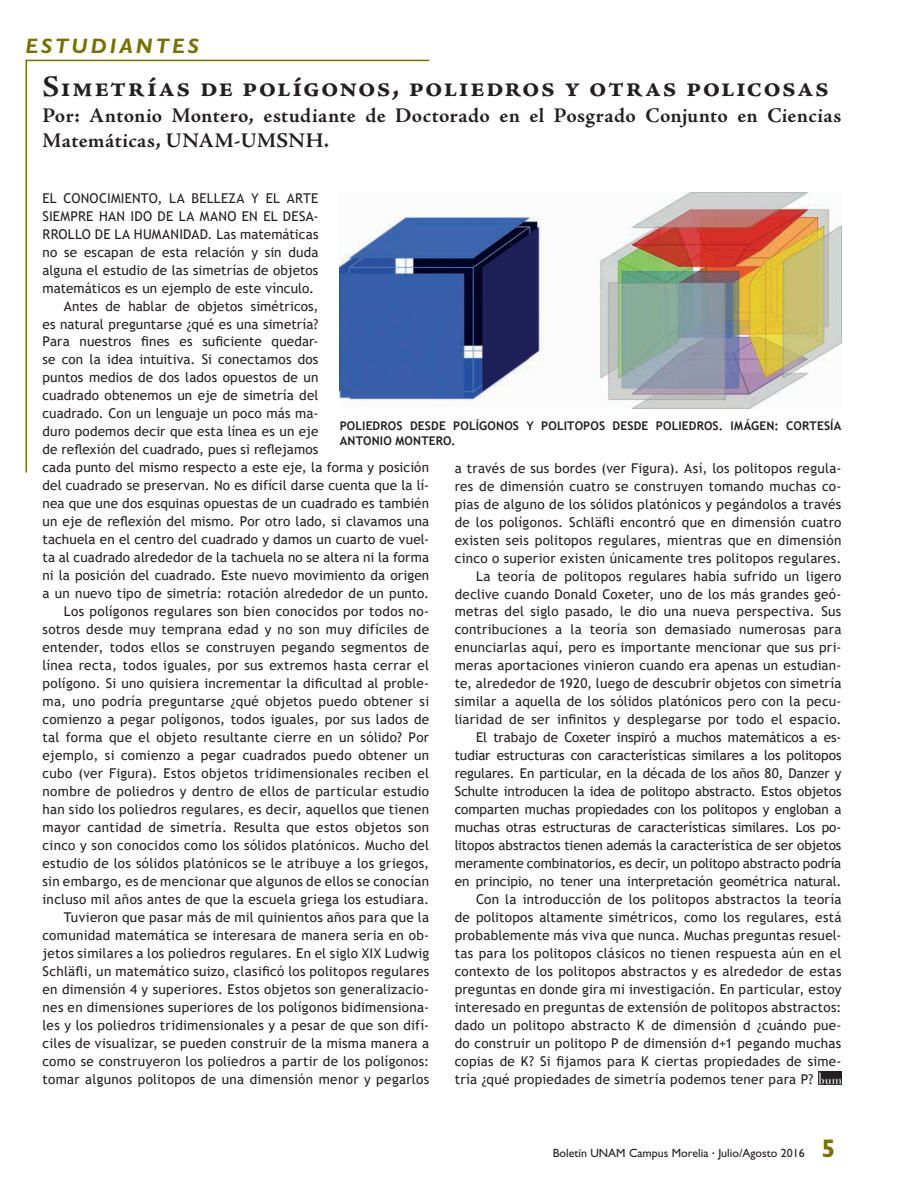
<style>
.page{position:relative;width:918px;height:1188px;background:#fff}
.page>*{position:absolute;margin:0;border:0;box-sizing:border-box;transform-origin:0 0}
.t1{font:700 30px "Adobe Jenson Pro";letter-spacing:.035em;color:#231f20}
.t2{font:700 21px/25.2px "Adobe Jenson Pro";letter-spacing:.015em;color:#231f20}
.t3{font:italic 700 21px "Gill Sans Std";letter-spacing:.145em;color:#787000}
.t4{font:13.5px "Trebuchet MS";letter-spacing:.015em;color:#231f20}
.t5{font:13.5px "Trebuchet MS";letter-spacing:-.005em;color:#231f20}
.t6{font:700 12px/14.4px "Trebuchet MS";letter-spacing:.015em;color:#231f20}
.t7{font:12px "Gill Sans Std";color:#231f20}
.s1{font-weight:700;font-size:25.5px;color:#787000}
</style>
<div class="page">
<img style="left:818px;top:1072px;width:23px;height:13px">
<svg style="left:25px;top:59px;width:405px;height:414px"></svg>
<img style="left:340px;top:192px;width:501px;height:216px">
<h2 class="t3" style="left:26px;top:34px;width:175px">ESTUDIANTES</h2>
<h1 class="t1" style="left:43px;top:70px;width:788px">Simetrías de polígonos, poliedros y otras policosas</h1>
<h2 class="t2" style="left:43px;top:103px;width:800px">Por: Antonio Montero, estudiante de Doctorado en el Posgrado Conjunto en Ciencias<br>Matemáticas, UNAM-UMSNH.</h2>
<p class="t4" style="left:43px;top:189px;width:277px">EL CONOCIMIENTO, LA BELLEZA Y EL ARTE</p>
<p class="t4" style="left:43px;top:207px;width:277px">SIEMPRE HAN IDO DE LA MANO EN EL DESA-</p>
<p class="t4" style="left:43px;top:225px;width:277px">RROLLO DE LA HUMANIDAD. Las matemáticas</p>
<p class="t4" style="left:43px;top:243px;width:277px">no se escapan de esta relación y sin duda</p>
<p class="t4" style="left:43px;top:261px;width:277px">alguna el estudio de las simetrías de objetos</p>
<p class="t4" style="left:43px;top:279px;width:273px">matemáticos es un ejemplo de este vínculo.</p>
<p class="t4" style="left:64px;top:297px;width:256px">Antes de hablar de objetos simétricos,</p>
<p class="t4" style="left:43px;top:315px;width:277px">es natural preguntarse ¿qué es una simetría?</p>
<p class="t4" style="left:43px;top:333px;width:277px">Para nuestros fines es suficiente quedar-</p>
<p class="t4" style="left:43px;top:351px;width:277px">se con la idea intuitiva. Si conectamos dos</p>
<p class="t4" style="left:43px;top:369px;width:277px">puntos medios de dos lados opuestos de un</p>
<p class="t4" style="left:43px;top:387px;width:277px">cuadrado obtenemos un eje de simetría del</p>
<p class="t4" style="left:43px;top:405px;width:277px">cuadrado. Con un lenguaje un poco más ma-</p>
<p class="t4" style="left:43px;top:423px;width:277px">duro podemos decir que esta línea es un eje</p>
<p class="t4" style="left:43px;top:441px;width:277px">de reflexión del cuadrado, pues si reflejamos</p>
<p class="t4" style="left:43px;top:459px;width:388px">cada punto del mismo respecto a este eje, la forma y posición</p>
<p class="t4" style="left:43px;top:477px;width:388px">del cuadrado se preservan. No es difícil darse cuenta que la lí-</p>
<p class="t4" style="left:43px;top:495px;width:388px">nea que une dos esquinas opuestas de un cuadrado es también</p>
<p class="t4" style="left:43px;top:513px;width:388px">un eje de reflexión del mismo. Por otro lado, si clavamos una</p>
<p class="t4" style="left:43px;top:531px;width:388px">tachuela en el centro del cuadrado y damos un cuarto de vuel-</p>
<p class="t4" style="left:43px;top:549px;width:388px">ta al cuadrado alrededor de la tachuela no se altera ni la forma</p>
<p class="t4" style="left:43px;top:567px;width:388px">ni la posición del cuadrado. Este nuevo movimiento da origen</p>
<p class="t4" style="left:43px;top:585px;width:388px">a un nuevo tipo de simetría: rotación alrededor de un punto.</p>
<p class="t4" style="left:64px;top:603px;width:367px">Los polígonos regulares son bien conocidos por todos no-</p>
<p class="t4" style="left:43px;top:621px;width:388px">sotros desde muy temprana edad y no son muy difíciles de</p>
<p class="t4" style="left:43px;top:639px;width:388px">entender, todos ellos se construyen pegando segmentos de</p>
<p class="t4" style="left:43px;top:657px;width:388px">línea recta, todos iguales, por sus extremos hasta cerrar el</p>
<p class="t4" style="left:43px;top:675px;width:388px">polígono. Si uno quisiera incrementar la dificultad al proble-</p>
<p class="t4" style="left:43px;top:693px;width:388px">ma, uno podría preguntarse ¿qué objetos puedo obtener si</p>
<p class="t4" style="left:43px;top:711px;width:388px">comienzo a pegar polígonos, todos iguales, por sus lados de</p>
<p class="t4" style="left:43px;top:729px;width:388px">tal forma que el objeto resultante cierre en un sólido? Por</p>
<p class="t4" style="left:43px;top:747px;width:388px">ejemplo, si comienzo a pegar cuadrados puedo obtener un</p>
<p class="t4" style="left:43px;top:765px;width:388px">cubo (ver Figura). Estos objetos tridimensionales reciben el</p>
<p class="t4" style="left:43px;top:783px;width:388px">nombre de poliedros y dentro de ellos de particular estudio</p>
<p class="t4" style="left:43px;top:801px;width:388px">han sido los poliedros regulares, es decir, aquellos que tienen</p>
<p class="t4" style="left:43px;top:819px;width:388px">mayor cantidad de simetría. Resulta que estos objetos son</p>
<p class="t4" style="left:43px;top:837px;width:388px">cinco y son conocidos como los sólidos platónicos. Mucho del</p>
<p class="t4" style="left:43px;top:855px;width:388px">estudio de los sólidos platónicos se le atribuye a los griegos,</p>
<p class="t4" style="left:43px;top:873px;width:388px">sin embargo, es de mencionar que algunos de ellos se conocían</p>
<p class="t4" style="left:43px;top:891px;width:388px">incluso mil años antes de que la escuela griega los estudiara.</p>
<p class="t4" style="left:64px;top:909px;width:367px">Tuvieron que pasar más de mil quinientos años para que la</p>
<p class="t4" style="left:43px;top:927px;width:388px">comunidad matemática se interesara de manera seria en ob-</p>
<p class="t4" style="left:43px;top:945px;width:388px">jetos similares a los poliedros regulares. En el siglo XIX Ludwig</p>
<p class="t4" style="left:43px;top:963px;width:388px">Schläfli, un matemático suizo, clasificó los politopos regulares</p>
<p class="t4" style="left:43px;top:981px;width:388px">en dimensión 4 y superiores. Estos objetos son generalizacio-</p>
<p class="t4" style="left:43px;top:999px;width:388px">nes en dimensiones superiores de los polígonos bidimensiona-</p>
<p class="t4" style="left:43px;top:1017px;width:388px">les y los poliedros tridimensionales y a pesar de que son difí-</p>
<p class="t4" style="left:43px;top:1035px;width:388px">ciles de visualizar, se pueden construir de la misma manera a</p>
<p class="t4" style="left:43px;top:1053px;width:388px">como se construyeron los poliedros a partir de los polígonos:</p>
<p class="t4" style="left:43px;top:1071px;width:388px">tomar algunos politopos de una dimensión menor y pegarlos</p>
<p class="t6" style="left:340px;top:419px;width:503px">POLIEDROS DESDE POLÍGONOS Y POLITOPOS DESDE POLIEDROS. IMÁGEN: CORTESÍA<br>ANTONIO MONTERO.</p>
<p class="t4" style="left:455px;top:459px;width:388px">a través de sus bordes (ver Figura). Así, los politopos regula-</p>
<p class="t4" style="left:455px;top:477px;width:388px">res de dimensión cuatro se construyen tomando muchas co-</p>
<p class="t4" style="left:455px;top:495px;width:388px">pias de alguno de los sólidos platónicos y pegándolos a través</p>
<p class="t4" style="left:455px;top:513px;width:388px">de los polígonos. Schläfli encontró que en dimensión cuatro</p>
<p class="t4" style="left:455px;top:531px;width:388px">existen seis politopos regulares, mientras que en dimensión</p>
<p class="t4" style="left:455px;top:549px;width:388px">cinco o superior existen únicamente tres politopos regulares.</p>
<p class="t4" style="left:476px;top:567px;width:367px">La teoría de politopos regulares había sufrido un ligero</p>
<p class="t4" style="left:455px;top:585px;width:388px">declive cuando Donald Coxeter, uno de los más grandes geó-</p>
<p class="t4" style="left:455px;top:603px;width:388px">metras del siglo pasado, le dio una nueva perspectiva. Sus</p>
<p class="t4" style="left:455px;top:621px;width:388px">contribuciones a la teoría son demasiado numerosas para</p>
<p class="t4" style="left:455px;top:639px;width:388px">enunciarlas aquí, pero es importante mencionar que sus pri-</p>
<p class="t4" style="left:455px;top:657px;width:388px">meras aportaciones vinieron cuando era apenas un estudian-</p>
<p class="t4" style="left:455px;top:675px;width:388px">te, alrededor de 1920, luego de descubrir objetos con simetría</p>
<p class="t4" style="left:455px;top:693px;width:388px">similar a aquella de los sólidos platónicos pero con la pecu-</p>
<p class="t4" style="left:455px;top:711px;width:388px">liaridad de ser infinitos y desplegarse por todo el espacio.</p>
<p class="t5" style="left:476px;top:729px;width:367px">El trabajo de Coxeter inspiró a muchos matemáticos a es-</p>
<p class="t5" style="left:455px;top:747px;width:388px">tudiar estructuras con características similares a los politopos</p>
<p class="t5" style="left:455px;top:765px;width:388px">regulares. En particular, en la década de los años 80, Danzer y</p>
<p class="t5" style="left:455px;top:783px;width:388px">Schulte introducen la idea de politopo abstracto. Estos objetos</p>
<p class="t5" style="left:455px;top:801px;width:388px">comparten muchas propiedades con los politopos y engloban a</p>
<p class="t5" style="left:455px;top:819px;width:388px">muchas otras estructuras de características similares. Los po-</p>
<p class="t5" style="left:455px;top:837px;width:388px">litopos abstractos tienen además la característica de ser objetos</p>
<p class="t5" style="left:455px;top:855px;width:388px">meramente combinatorios, es decir, un politopo abstracto podría</p>
<p class="t5" style="left:455px;top:873px;width:388px">en principio, no tener una interpretación geométrica natural.</p>
<p class="t4" style="left:476px;top:891px;width:367px">Con la introducción de los politopos abstractos la teoría</p>
<p class="t4" style="left:455px;top:909px;width:388px">de politopos altamente simétricos, como los regulares, está</p>
<p class="t4" style="left:455px;top:927px;width:388px">probablemente más viva que nunca. Muchas preguntas resuel-</p>
<p class="t4" style="left:455px;top:945px;width:388px">tas para los politopos clásicos no tienen respuesta aún en el</p>
<p class="t4" style="left:455px;top:963px;width:388px">contexto de los politopos abstractos y es alrededor de estas</p>
<p class="t4" style="left:455px;top:981px;width:388px">preguntas en donde gira mi investigación. En particular, estoy</p>
<p class="t4" style="left:455px;top:999px;width:388px">interesado en preguntas de extensión de politopos abstractos:</p>
<p class="t4" style="left:455px;top:1017px;width:388px">dado un politopo abstracto K de dimensión d ¿cuándo pue-</p>
<p class="t4" style="left:455px;top:1035px;width:388px">do construir un politopo P de dimensión d+1 pegando muchas</p>
<p class="t4" style="left:455px;top:1053px;width:388px">copias de K? Si fijamos para K ciertas propiedades de sime-</p>
<p class="t4" style="left:455px;top:1071px;width:360px">tría ¿qué propiedades de simetría podemos tener para P?</p>
<p class="t7" style="left:553px;top:1146px;width:284px">Boletín UNAM Campus Morelia <sup>.</sup> Julio/Agosto 2016 <span class="s1">5</span></p>
</div>
